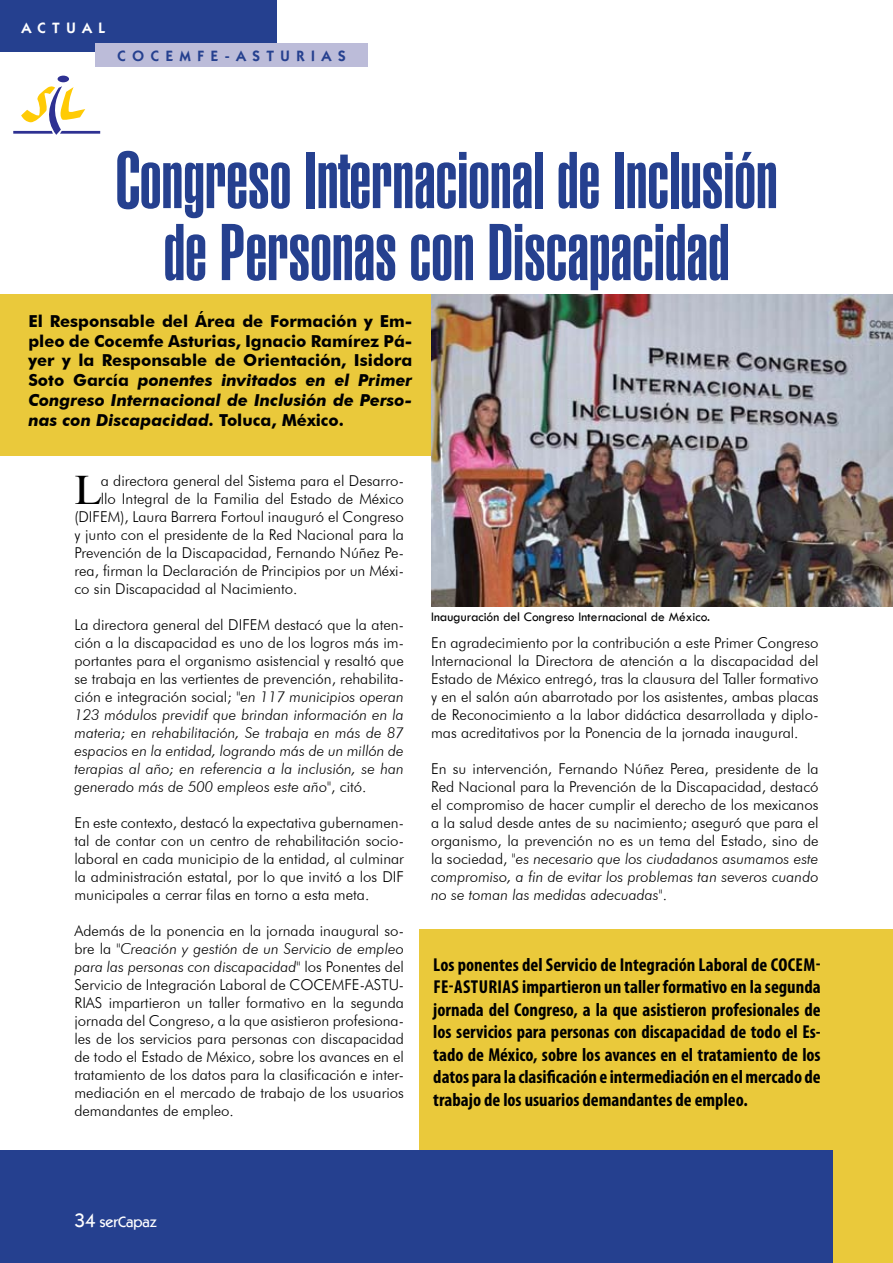
<style>
.page{position:relative;width:893px;height:1263px;background:#fff}
.page>*{position:absolute;margin:0;border:0;box-sizing:border-box;transform-origin:0 0}
.t1{font:900 extra-condensed 78px/72px "Swiss 911 BT";color:#25408f;text-align:center}
.t2{font:40.95px "Dutch 801 BT";color:#000}
.t3{font:700 condensed 18.75px/22.5px "Myriad Pro";color:#000;text-align:justify}
.t4{font:700 16.5px/19.8px "Futura BT";color:#000;text-align:justify}
.t5{font:300 15px/18px "Futura BT";color:#000;text-align:justify}
.t6{font:italic 300 15px/18px "Futura BT";color:#000;text-align:justify}
.t7{font:600 15px "Kabel IT Cby BT";letter-spacing:.45em;color:#25408f}
.t8{font:500 15px "Kabel IT Cby BT";color:#fff}
.t9{font:600 15px "Kabel IT Cby BT";letter-spacing:.45em;color:#fff}
.t10{font:13.5px "Tw Cen";color:#000}
.s1{font-style:italic}
.s2{font-style:normal}
.s3{font-size:19.5px}
</style>
<div class="page">
<div style="left:420px;top:929px;width:473px;height:334px;background:#eac93b"></div>
<div style="left:0;top:294px;width:492px;height:162px;background:#eac93b"></div>
<div style="left:58px;top:76px;width:11px;height:6px;background:#2e3192;border-radius:50%"></div>
<svg style="left:13px;top:86px;width:87px;height:49px"></svg>
<img style="left:431px;top:294px;width:462px;height:312px">
<div style="left:0;top:0;width:276px;height:51px;background:#25408f"></div>
<div style="left:96px;top:43px;width:272px;height:23px;background:#bcbcd9"></div>
<div style="left:0;top:1150px;width:832px;height:113px;background:#25408f"></div>
<p class="t9" style="left:22px;top:18px;width:85px">ACTUAL</p>
<p class="t7" style="left:118px;top:46px;width:176px">COCEMFE-ASTUR</p>
<p class="t7" style="left:311px;top:46px;width:36px">IAS</p>
<h1 class="t1" style="left:115px;top:146px;width:664px">Congreso Internacional de Inclusión de Personas con Discapacidad</h1>
<p class="t4" style="left:28px;top:311px;width:386px">El Responsable del Área de Formación y Em&shy;pleo de Cocemfe Asturias, Ignacio Ramírez Pá&shy;yer y la Responsable de Orientación, Isidora Soto García <span class="s1">ponentes invitados en el Primer Congreso Internacional de Inclusión de Perso&shy;nas con Discapacidad.</span> Toluca, México.</p>
<h2 class="t2" style="left:74px;top:465px;width:28px">L</h2>
<p class="t5" style="left:101px;top:472px;width:305px">a directora general del Sistema para el Desarro-</p>
<p class="t5" style="left:101px;top:490px;width:305px">llo Integral de la Familia del Estado de México</p>
<p class="t5" style="left:74px;top:508px;width:331px">(DIFEM), Laura Barrera Fortoul inauguró el Congreso</p>
<p class="t5" style="left:74px;top:526px;width:331px">y junto con el presidente de la Red Nacional para la</p>
<p class="t5" style="left:74px;top:544px;width:331px">Prevención de la Discapacidad, Fernando Núñez Pe-</p>
<p class="t5" style="left:74px;top:562px;width:331px">rea, firman la Declaración de Principios por un Méxi-</p>
<p class="t5" style="left:74px;top:580px;width:225px">co sin Discapacidad al Nacimiento.</p>
<p class="t6" style="left:74px;top:616px;width:331px"><span class="s2">La directora general del DIFEM destacó que la aten&shy;ción a la discapacidad es uno de los logros más im&shy;portantes para el organismo asistencial y resaltó que se trabaja en las vertientes de prevención, rehabilita&shy;ción e integración social;</span> "en 117 municipios operan 123 módulos previdif que brindan información en la materia; en rehabilitación, Se trabaja en más de 87 espacios en la entidad, logrando más de un millón de terapias al año; en referencia a la inclusión, se han generado más de 500 empleos este año"<span class="s2">, citó.</span></p>
<p class="t5" style="left:74px;top:814px;width:331px">En este contexto, destacó la expectativa gubernamen&shy;tal de contar con un centro de rehabilitación socio&shy;laboral en cada municipio de la entidad, al culminar la administración estatal, por lo que invitó a los DIF municipales a cerrar filas en torno a esta meta.</p>
<p class="t5" style="left:74px;top:922px;width:331px">Además de la ponencia en la jornada inaugural so&shy;bre la <span class="s1">"Creación y gestión de un Servicio de empleo para las personas con discapacidad"</span> los Ponentes del Servicio de Integración Laboral de Cocemfe</p>
<p class="t5" style="left:360px;top:976px;width:46px">-Astu -</p>
<p class="t5" style="left:74px;top:994px;width:331px;text-indent:34px">impartieron un taller formativo en la segunda jornada del Congreso, a la que asistieron profesiona&shy;les de los servicios para personas con discapacidad de todo el Estado de México, sobre los avances en el tratamiento de los datos para la clasificación e inter&shy;mediación en el mercado de trabajo de los usuarios demandantes de empleo.</p>
<p class="t5" style="left:74px;top:994px;width:8px">rias</p>
<p class="t10" style="left:431px;top:608px;width:281px">Inauguración del Congreso Internacional de México.</p>
<p class="t5" style="left:431px;top:634px;width:389px">En agradecimiento por la contribución a este Primer Congreso Internacional la Directora de atención a la discapacidad del Estado de México entregó, tras la clausura del Taller formativo y en el salón aún abarrotado por los asistentes, ambas placas de Reconocimiento a la labor didáctica desarrollada y diplo&shy;mas acreditativos por la Ponencia de la jornada inaugural.</p>
<p class="t5" style="left:431px;top:760px;width:389px">En su intervención, Fernando Núñez Perea, presidente de la Red Nacional para la Prevención de la Discapacidad, destacó el compromiso de hacer cumplir el derecho de los mexicanos a la salud desde antes de su nacimiento; aseguró que para el organismo, la prevención no es un tema del Estado, sino de la sociedad, <span class="s1">"es necesario que los ciudadanos asumamos este compromiso, a fin de evitar los problemas tan severos cuando no se toman las medidas adecuadas"</span>.</p>
<p class="t3" style="left:433px;top:954px;width:355px">Los ponentes del Servicio de Integración Laboral de Cocem</p>
<p class="t3" style="left:816px;top:954px;width:6px">-</p>
<p class="t3" style="left:433px;top:976px;width:39px">fe-Asturias</p>
<p class="t3" style="left:433px;top:976px;width:389px;text-indent:89px">impartieron un taller formativo en la segunda jornada del Congreso, a la que asistieron profesionales de los servicios para personas con discapacidad de todo el Es&shy;tado de México, sobre los avances en el tratamiento de los datos para la clasificación e intermediación en el mercado de trabajo de los usuarios demandantes de empleo.</p>
<p class="t8" style="left:74px;top:1212px;width:84px"><span class="s3">34</span> serCapaz</p>
</div>
